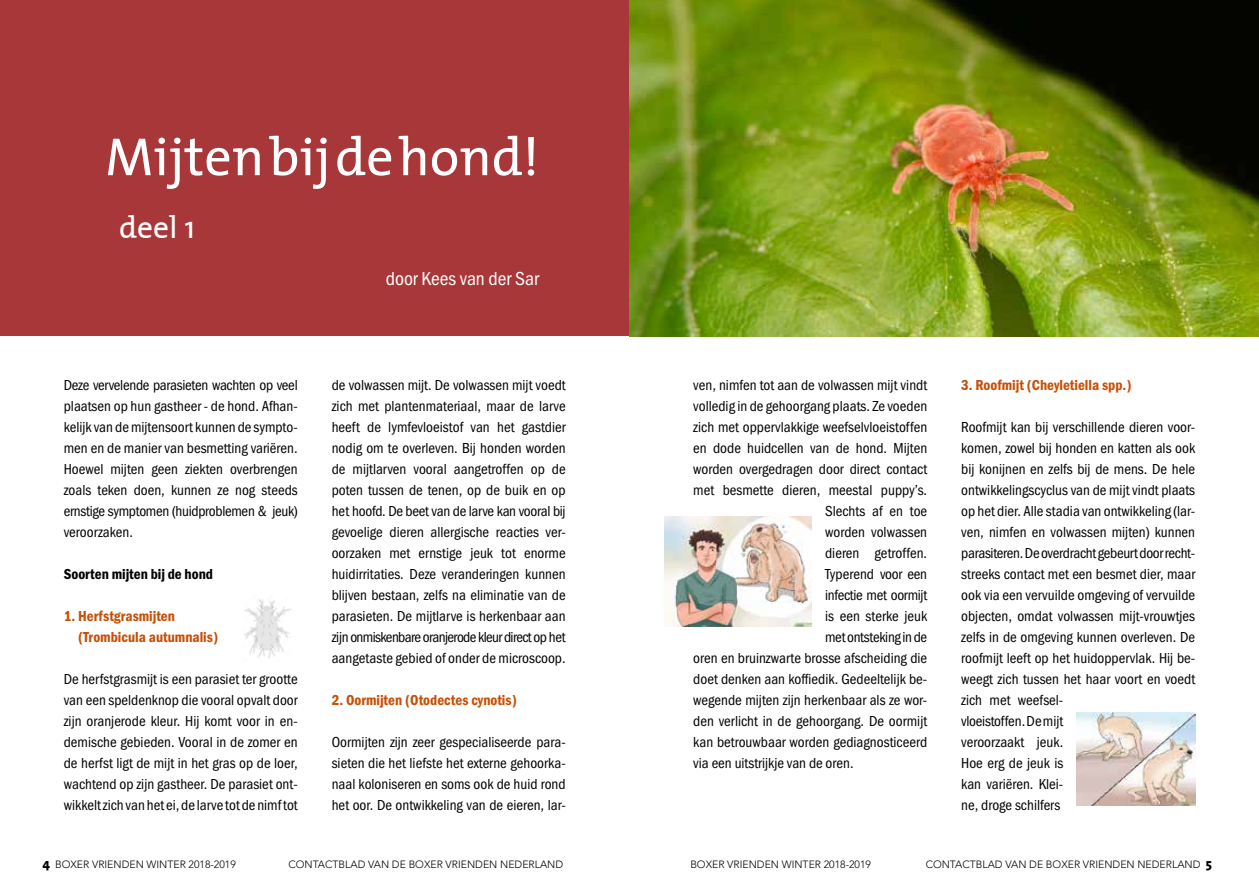
<style>
.page{position:relative;width:1259px;height:893px;background:#fff}
.page>*{position:absolute;margin:0;border:0;box-sizing:border-box;transform-origin:0 0}
.t1{font:54px "The Mix";color:#fff}
.t2{font:31.5px "The Mix";color:#fff}
.t3{font:19.5px "Franklin Got URWTCE Boo Con";color:#fff}
.t4{font:15px/21px "Franklin Got URWTCE Boo Con";color:#000;text-align:justify}
.t5{font:15px/21px "Franklin Got URWTCE Dem Con";color:#c64f07}
.t6{font:15px "Franklin Got URWTCE Boo Con";letter-spacing:-.02em;color:#000}
.t7{font:15px "Franklin Got URWTCE Dem Con";color:#000}
.t8{font:300 10.5px "Avenir";color:#000}
.s1{font-family:"The Sans";font-weight:800;font-size:13.5px}
</style>
<div class="page">
<div style="left:0;top:0;width:629px;height:336px;background:#a8373a"></div>
<img style="left:629px;top:0;width:630px;height:337px">
<img style="left:244px;top:599px;width:47px;height:59px">
<img style="left:664px;top:516px;width:147px;height:110px">
<img style="left:1076px;top:712px;width:119px;height:94px">
<h1 class="t1" style="left:105px;top:112px;width:435px">Mijten bij de hond!</h1>
<h2 class="t2" style="left:119px;top:201px;width:78px">deel 1</h2>
<h3 class="t3" style="left:386px;top:268px;width:155px">door Kees van der Sar</h3>
<p class="t4" style="left:64px;top:375px;width:235px">Deze vervelende parasieten wachten op veel plaatsen op hun gastheer - de hond. Afhan&shy;kelijk van de mijtensoort kunnen de sympto&shy;men en de manier van besmetting variëren.<br>Hoewel mijten geen ziekten overbrengen zoals teken doen, kunnen ze nog steeds ernstige symptomen (huidproblemen &amp; jeuk) veroorzaken.</p>
<p class="t7" style="left:64px;top:565px;width:151px">Soorten mijten bij de hond</p>
<p class="t5" style="left:78px;top:606px;width:141px;text-indent:-14px">1. Herfstgrasmijten (Trombicula autumnalis)</p>
<p class="t4" style="left:64px;top:669px;width:235px">De herfstgrasmijt is een parasiet ter grootte van een speldenknop die vooral opvalt door zijn oranjerode kleur. Hij komt voor in en&shy;demische gebieden. Vooral in de zomer en de herfst ligt de mijt in het gras op de loer, wachtend op zijn gastheer. De parasiet ont&shy;wikkelt zich van het ei, de larve tot de nimf tot</p>
<p class="t4" style="left:332px;top:375px;width:235px">de volwassen mijt. De volwassen mijt voedt zich met plantenmateriaal, maar de larve heeft de lymfevloeistof van het gastdier nodig om te overleven. Bij honden worden de mijtlarven vooral aangetroffen op de poten tussen de tenen, op de buik en op het hoofd. De beet van de larve kan vooral bij gevoelige dieren allergische reacties ver&shy;oorzaken met ernstige jeuk tot enorme huidirritaties. Deze veranderingen kunnen blijven bestaan, zelfs na eliminatie van de parasieten. De mijtlarve is herkenbaar aan zijn onmiskenbare oranjerode kleur direct op het aangetaste gebied of onder de microscoop.</p>
<p class="t5" style="left:332px;top:690px;width:186px">2. Oormijten (Otodectes cynotis)</p>
<p class="t4" style="left:332px;top:732px;width:235px">Oormijten zijn zeer gespecialiseerde para&shy;sieten die het liefste het externe gehoorka&shy;naal koloniseren en soms ook de huid rond het oor. De ontwikkeling van de eieren, lar-</p>
<p class="t4" style="left:693px;top:375px;width:235px">ven, nimfen tot aan de volwassen mijt vindt</p>
<p class="t4" style="left:693px;top:396px;width:235px">volledig in de gehoorgang plaats. Ze voeden</p>
<p class="t4" style="left:693px;top:417px;width:235px">zich met oppervlakkige weefselvloeistoffen</p>
<p class="t4" style="left:693px;top:438px;width:235px">en dode huidcellen van de hond. Mijten</p>
<p class="t4" style="left:693px;top:459px;width:235px">worden overgedragen door direct contact</p>
<p class="t4" style="left:693px;top:480px;width:235px">met besmette dieren, meestal puppy’s.</p>
<p class="t4" style="left:825px;top:501px;width:104px">Slechts af en toe</p>
<p class="t4" style="left:825px;top:522px;width:104px">worden volwassen</p>
<p class="t4" style="left:825px;top:543px;width:104px">dieren getroffen.</p>
<p class="t4" style="left:825px;top:564px;width:104px">Typerend voor een</p>
<p class="t6" style="left:825px;top:587px;width:104px">infectie met oormijt</p>
<p class="t4" style="left:825px;top:606px;width:104px">is een sterke jeuk</p>
<p class="t6" style="left:825px;top:629px;width:104px">met ontsteking in de</p>
<p class="t4" style="left:693px;top:648px;width:235px">oren en bruinzwarte brosse afscheiding die</p>
<p class="t4" style="left:693px;top:669px;width:235px">doet denken aan koffiedik. Gedeeltelijk be-</p>
<p class="t4" style="left:693px;top:690px;width:235px">wegende mijten zijn herkenbaar als ze wor-</p>
<p class="t4" style="left:693px;top:711px;width:235px">den verlicht in de gehoorgang. De oormijt</p>
<p class="t4" style="left:693px;top:732px;width:235px">kan betrouwbaar worden gediagnosticeerd</p>
<p class="t4" style="left:693px;top:753px;width:162px">via een uitstrijkje van de oren.</p>
<p class="t5" style="left:961px;top:375px;width:172px">3. Roofmijt (Cheyletiella spp.)</p>
<p class="t4" style="left:961px;top:417px;width:235px;text-align:left">Roofmijt kan bij verschillende dieren voor&shy;komen, zowel bij honden en katten als ook bij konijnen en zelfs bij de mens. De hele ontwikkelingscyclus van de mijt vindt plaats op het dier. Alle stadia van ontwikkeling (lar&shy;ven, nimfen en volwassen mijten) kunnen parasiteren. De overdracht gebeurt door recht&shy;streeks contact met een besmet dier, maar ook via een vervuilde omgeving of vervuilde objecten, omdat volwassen mijt-vrouwtjes zelfs in de omgeving kunnen overleven. De roofmijt leeft op het huidoppervlak. Hij be&shy;weegt zich tussen het haar voort en voedt zich met weefsel-<br>vloeistoffen. De mijt<br>veroorzaakt jeuk.<br>Hoe erg de jeuk is<br>kan variëren. Klei-<br>ne, droge schilfers</p>
<p class="t8" style="left:43px;top:858px;width:195px"><span class="s1">4</span> BOXER VRIENDEN WINTER 2018-2019</p>
<p class="t8" style="left:288px;top:858px;width:276px">CONTACTBLAD VAN DE BOXER VRIENDEN NEDERLAND</p>
<p class="t8" style="left:690px;top:858px;width:182px">BOXER VRIENDEN WINTER 2018-2019</p>
<p class="t8" style="left:925px;top:858px;width:288px">CONTACTBLAD VAN DE BOXER VRIENDEN NEDERLAND <span class="s1">5</span></p>
</div>
